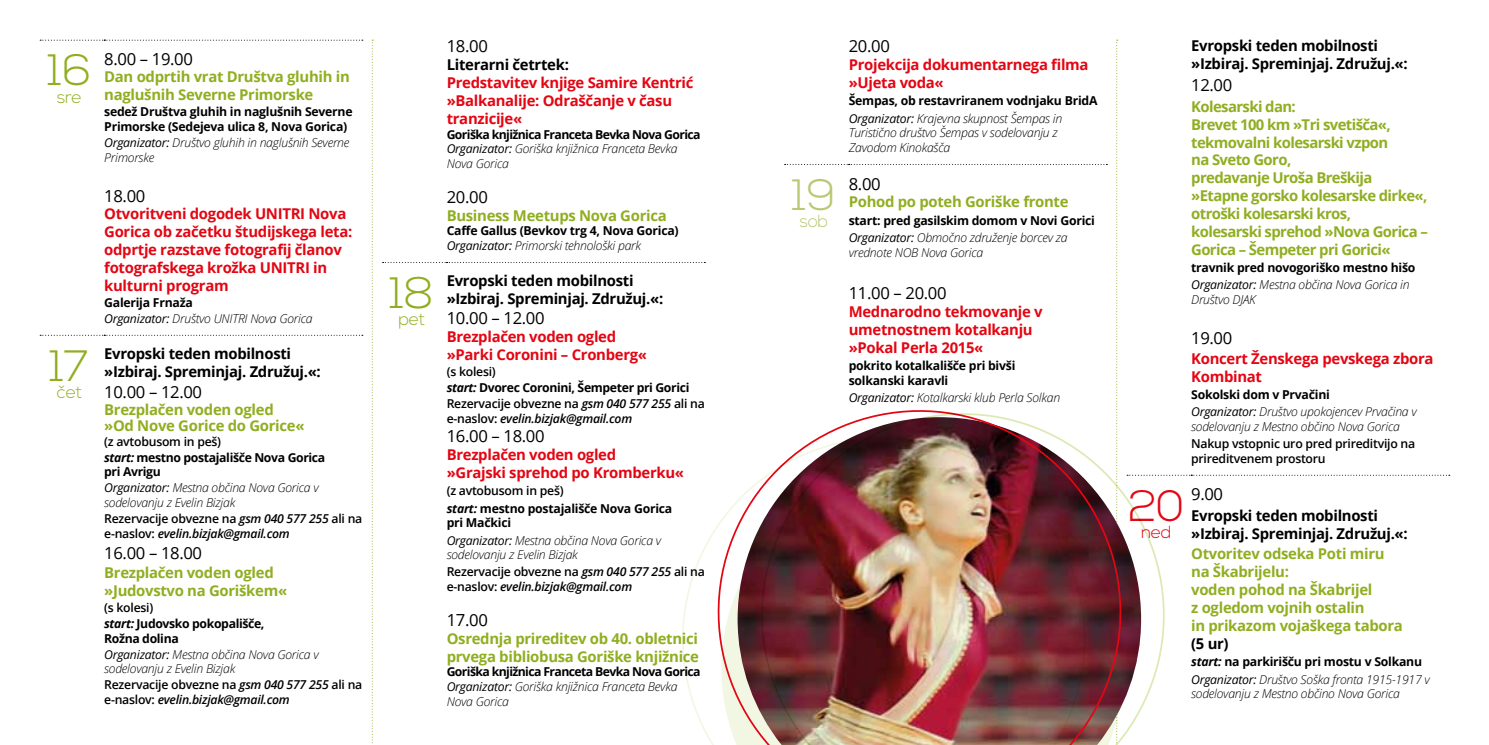
<style>
.page{position:relative;width:1489px;height:745px;background:#fff}
.page>*{position:absolute;margin:0;border:0;box-sizing:border-box;transform-origin:0 0}
.t1{font:300 43.75px "Nexa";color:#90ae21}
.t2{font:300 43.75px "Nexa";color:#bac873}
.t3{font:300 43.75px "Nexa";color:#e30613}
.t4{font:300 17.5px "Nexa";letter-spacing:-.025em;color:#90ae21}
.t5{font:300 17.5px "Nexa";color:#bac873}
.t6{font:300 17.5px "Nexa";color:#e30613}
.t7{font:16.62px "Open Sans";letter-spacing:-.02em;color:#000}
.t8{font:700 14.88px/17.8px "Open Sans";letter-spacing:-.02em;color:#e30613}
.t9{font:700 14.88px/17.8px "Open Sans";letter-spacing:-.02em;color:#90ae21}
.t10{font:700 14.88px/17.8px "Open Sans";letter-spacing:-.02em;color:#000}
.t11{font:700 14.88px/17.8px "Open Sans";letter-spacing:-.04em;color:#90ae21}
.t12{font:700 12.25px/17.2px "Open Sans";letter-spacing:-.02em;color:#000}
.t13{font:italic 300 12.25px/15.9px "Open Sans";letter-spacing:-.02em;color:#000}
.t14{font:600 12.25px/15.9px "Open Sans";letter-spacing:-.02em;color:#000}
.t15{font:700 12.25px/14.7px "Open Sans";letter-spacing:-.05em;color:#000}
.t16{font:italic 600 12.25px "Open Sans";letter-spacing:-.02em;color:#000}
.s1{font-weight:400}
.s2{font-weight:700;font-style:normal}
.s3{font-weight:600}
.s4{font-style:italic}
.s5{font-weight:300;font-style:italic}
.s6{font-style:normal}
.s7{font-weight:400;font-style:italic}
.s8{font-weight:700;font-style:italic}
.s9{font-weight:700}
</style>
<div class="page">
<svg style="left:372px;top:40px;width:1px;height:704px"></svg>
<svg style="left:1116px;top:40px;width:1px;height:705px"></svg>
<svg style="left:784px;top:164px;width:323px;height:1px"></svg>
<svg style="left:1194px;top:474px;width:255px;height:1px"></svg>
<svg style="left:682px;top:504px;width:52px;height:240px"></svg>
<img style="left:734px;top:383px;width:460px;height:361px">
<svg style="left:40px;top:40px;width:323px;height:1px"></svg>
<svg style="left:40px;top:334px;width:323px;height:1px"></svg>
<svg style="left:382px;top:262px;width:323px;height:1px"></svg>
<h1 class="t1" style="left:48px;top:45px;width:45px">16</h1>
<h2 class="t4" style="left:57px;top:87px;width:27px">sre</h2>
<h1 class="t1" style="left:50px;top:340px;width:41px">17</h1>
<h2 class="t4" style="left:57px;top:382px;width:27px">cˇet</h2>
<h3 class="t7" style="left:104px;top:48px;width:90px">8.00 – 19.00</h3>
<p class="t9" style="left:104px;top:68px;width:247px">Dan odprtih vrat Društva gluhih in naglušnih Severne Primorske</p>
<p class="t12" style="left:104px;top:104px;width:250px;line-height:14.7px">sedež Društva gluhih in naglušnih Severne<br>Primorske (Sedejeva ulica 8, Nova Gorica)</p>
<p class="t13" style="left:104px;top:134px;width:247px;line-height:14.7px"><span class="s1">Organizator:</span> Društvo gluhih in naglušnih Severne<br>Primorske</p>
<h3 class="t7" style="left:104px;top:185px;width:43px">18.00</h3>
<p class="t8" style="left:104px;top:205px;width:249px">Otvoritveni dogodek UNITRI Nova<br>Gorica ob začetku študijskega leta: odprtje razstave fotografij članov fotografskega krožka UNITRI in kulturni program</p>
<p class="t13" style="left:104px;top:294px;width:210px"><span class="s2">Galerija Frnaža<br></span><span class="s1">Organizator:</span> Društvo UNITRI Nova Gorica</p>
<p class="t10" style="left:104px;top:344px;width:218px">Evropski teden mobilnosti »Izbiraj. Spreminjaj. Združuj.«:</p>
<h3 class="t7" style="left:104px;top:380px;width:99px">10.00 – 12.00</h3>
<p class="t9" style="left:104px;top:401px;width:202px;line-height:15.8px">Brezplačen voden ogled »Od Nove Gorice do Gorice«</p>
<p class="t12" style="left:104px;top:432px;width:222px;line-height:15.9px"><span class="s3">(z avtobusom in peš)<br></span><span class="s4">start:</span> mestno postajališče Nova Gorica</p>
<p class="t13" style="left:104px;top:463px;width:216px"><span class="s2">pri Avrigu<br></span><span class="s1">Organizator:</span> Mestna občina Nova Gorica v</p>
<p class="t14" style="left:104px;top:494px;width:259px"><span class="s5">sodelovanju z Evelin Bizjak<br></span>Rezervacije obvezne na <span class="s4">gsm 040 577 255</span> ali na</p>
<p class="t16" style="left:104px;top:524px;width:187px"><span class="s6">e-naslov:</span> evelin.bizjak@gmail.com</p>
<h3 class="t7" style="left:104px;top:541px;width:99px">16.00 – 18.00</h3>
<p class="t9" style="left:104px;top:563px;width:184px">Brezplačen voden ogled »Judovstvo na Goriškem«</p>
<p class="t12" style="left:104px;top:598px;width:162px;line-height:15.9px"><span class="s3">(s kolesi)<br></span><span class="s4">start:</span> Judovsko pokopališče,</p>
<p class="t13" style="left:104px;top:629px;width:216px"><span class="s2">Rožna dolina<br></span><span class="s1">Organizator:</span> Mestna občina Nova Gorica v</p>
<p class="t14" style="left:104px;top:660px;width:259px"><span class="s5">sodelovanju z Evelin Bizjak<br></span>Rezervacije obvezne na <span class="s4">gsm 040 577 255</span> ali na</p>
<p class="t16" style="left:104px;top:690px;width:187px"><span class="s6">e-naslov:</span> evelin.bizjak@gmail.com</p>
<h1 class="t1" style="left:390px;top:267px;width:45px">18</h1>
<h2 class="t4" style="left:398px;top:309px;width:28px">pet</h2>
<h3 class="t7" style="left:446px;top:35px;width:43px">18.00</h3>
<p class="t10" style="left:446px;top:56px;width:124px">Literarni četrtek:</p>
<p class="t8" style="left:446px;top:73px;width:248px">Predstavitev knjige Samire Kentrić »Balkanalije: Odraščanje v času tranzicije«</p>
<p class="t15" style="left:446px;top:126px;width:255px">Goriška knjižnica Franceta Bevka Nova Gorica<br><span class="s7">Organizator:</span> <span class="s5">Goriška knjižnica Franceta Bevka<br>Nova Gorica</span></p>
<h3 class="t7" style="left:446px;top:185px;width:43px">20.00</h3>
<p class="t9" style="left:446px;top:206px;width:221px">Business Meetups Nova Gorica</p>
<p class="t12" style="left:446px;top:223px;width:233px;line-height:14.7px">Caffe Gallus (Bevkov trg 4, Nova Gorica)<br><span class="s7">Organizator:</span> <span class="s5">Primorski tehnološki park</span></p>
<p class="t10" style="left:446px;top:271px;width:218px">Evropski teden mobilnosti »Izbiraj. Spreminjaj. Združuj.«:</p>
<h3 class="t7" style="left:446px;top:306px;width:99px">10.00 – 12.00</h3>
<p class="t8" style="left:446px;top:327px;width:202px">Brezplačen voden ogled »Parki Coronini – Cronberg«</p>
<p class="t14" style="left:446px;top:363px;width:259px">(s kolesi)<br><span class="s8">start:</span> <span class="s9">Dvorec Coronini, Šempeter pri Gorici<br></span>Rezervacije obvezne na <span class="s4">gsm 040 577 255</span> ali na</p>
<p class="t16" style="left:446px;top:409px;width:187px"><span class="s6">e-naslov:</span> evelin.bizjak@gmail.com</p>
<h3 class="t7" style="left:446px;top:425px;width:99px">16.00 – 18.00</h3>
<p class="t8" style="left:446px;top:445px;width:239px">Brezplačen voden ogled<br>»Grajski sprehod po Kromberku«</p>
<p class="t12" style="left:446px;top:482px;width:227px"><span class="s3">(z avtobusom in peš)<br></span><span class="s4">start:</span> mestno postajališče Nova Gorica</p>
<p class="t13" style="left:446px;top:513px;width:216px;line-height:17.2px"><span class="s2">pri Mačkici<br></span><span class="s1">Organizator:</span> Mestna občina Nova Gorica v</p>
<p class="t14" style="left:446px;top:545px;width:259px;line-height:17.2px"><span class="s5">sodelovanju z Evelin Bizjak<br></span>Rezervacije obvezne na <span class="s4">gsm 040 577 255</span> ali na</p>
<p class="t16" style="left:446px;top:578px;width:187px"><span class="s6">e-naslov:</span> evelin.bizjak@gmail.com</p>
<h3 class="t7" style="left:446px;top:608px;width:43px">17.00</h3>
<p class="t9" style="left:446px;top:628px;width:254px">Osrednja prireditev ob 40. obletnici prvega bibliobusa Goriške knjižnice</p>
<p class="t15" style="left:446px;top:663px;width:255px">Goriška knjižnica Franceta Bevka Nova Gorica<br><span class="s7">Organizator:</span> <span class="s5">Goriška knjižnica Franceta Bevka<br>Nova Gorica</span></p>
<h1 class="t2" style="left:792px;top:169px;width:45px">19</h1>
<h2 class="t5" style="left:799px;top:211px;width:31px">sob</h2>
<h3 class="t7" style="left:848px;top:35px;width:43px">20.00</h3>
<p class="t8" style="left:848px;top:56px;width:241px">Projekcija dokumentarnega filma »Ujeta voda«</p>
<p class="t12" style="left:848px;top:92px;width:250px">Šempas, ob restavriranem vodnjaku BridA<br><span class="s7">Organizator:</span> <span class="s5">Krajevna skupnost Šempas in</span></p>
<p class="t13" style="left:848px;top:125px;width:210px;line-height:14.7px">Turistično društvo Šempas v sodelovanju z<br>Zavodom Kinokašča</p>
<h3 class="t7" style="left:848px;top:172px;width:33px">8.00</h3>
<p class="t9" style="left:848px;top:193px;width:221px">Pohod po poteh Goriške fronte</p>
<p class="t12" style="left:848px;top:211px;width:248px">start: pred gasilskim domom v Novi Gorici<br><span class="s7">Organizator:</span> <span class="s5">Območno združenje borcev za</span></p>
<p class="t13" style="left:848px;top:243px;width:136px">vrednote NOB Nova Gorica</p>
<h3 class="t7" style="left:848px;top:282px;width:99px">11.00 – 20.00</h3>
<p class="t8" style="left:848px;top:302px;width:195px">Mednarodno tekmovanje v umetnostnem kotalkanju »Pokal Perla 2015«</p>
<p class="t12" style="left:848px;top:358px;width:168px;line-height:14.7px">pokrito kotalkališče pri bivši solkanski karavli</p>
<p class="t13" style="left:848px;top:389px;width:213px"><span class="s1">Organizator:</span> Kotalkarski klub Perla Solkan</p>
<h1 class="t3" style="left:1128px;top:480px;width:57px">20</h1>
<h2 class="t6" style="left:1141px;top:521px;width:32px">ned</h2>
<p class="t10" style="left:1191px;top:36px;width:218px">Evropski teden mobilnosti »Izbiraj. Spreminjaj. Združuj.«:</p>
<h3 class="t7" style="left:1191px;top:74px;width:43px">12.00</h3>
<p class="t11" style="left:1191px;top:97px;width:238px">Kolesarski dan:<br>Brevet 100 km »Tri svetišča«, tekmovalni kolesarski vzpon<br>na Sveto Goro,<br>predavanje Uroša Breškija »Etapne gorsko kolesarske dirke«, otroški kolesarski kros,<br>kolesarski sprehod »Nova Gorica –<br>Gorica – Šempeter pri Gorici«</p>
<p class="t12" style="left:1191px;top:258px;width:226px">travnik pred novogoriško mestno hišo<br><span class="s7">Organizator:</span> <span class="s5">Mestna občina Nova Gorica in</span></p>
<p class="t13" style="left:1191px;top:291px;width:66px">Društvo DJAK</p>
<h3 class="t7" style="left:1191px;top:326px;width:43px">19.00</h3>
<p class="t8" style="left:1191px;top:349px;width:244px">Koncert Ženskega pevskega zbora<br>Kombinat</p>
<p class="t13" style="left:1191px;top:385px;width:227px;line-height:17.2px"><span class="s2">Sokolski dom v Prvačini<br></span><span class="s1">Organizator:</span> Društvo upokojencev Prvačina v</p>
<p class="t13" style="left:1191px;top:418px;width:210px">sodelovanju z Mestno občino Nova Gorica</p>
<p class="t14" style="left:1191px;top:436px;width:225px;line-height:14.7px">Nakup vstopnic uro pred prireditvijo na prireditvenem prostoru</p>
<h3 class="t7" style="left:1191px;top:482px;width:33px">9.00</h3>
<p class="t10" style="left:1191px;top:506px;width:218px">Evropski teden mobilnosti »Izbiraj. Spreminjaj. Združuj.«:</p>
<p class="t9" style="left:1191px;top:544px;width:213px">Otvoritev odseka Poti miru na Škabrijelu:<br>voden pohod na Škabrijel<br>z ogledom vojnih ostalin<br>in prikazom vojaškega tabora</p>
<p class="t10" style="left:1191px;top:633px;width:39px">(5 ur)</p>
<p class="t12" style="left:1191px;top:652px;width:240px"><span class="s4">start:</span> na parkirišču pri mostu v Solkanu<br><span class="s7">Organizator:</span> <span class="s5">Društvo Soška fronta 1915-1917 v</span></p>
<p class="t13" style="left:1191px;top:685px;width:210px">sodelovanju z Mestno občino Nova Gorica</p>
</div>
